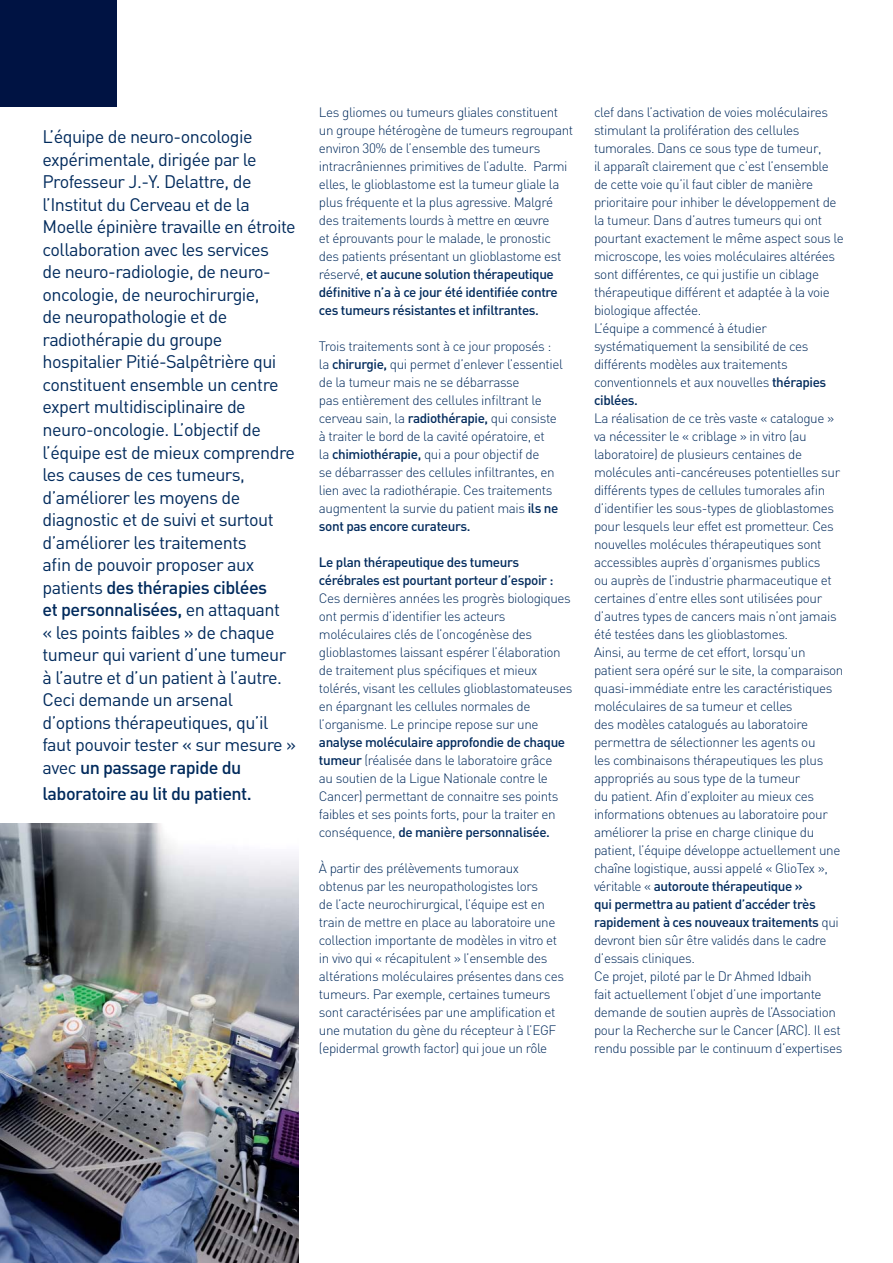
<style>
.page{position:relative;width:893px;height:1263px;background:#fff}
.page>*{position:absolute;margin:0;border:0;box-sizing:border-box;transform-origin:0 0}
.t1{font:18px/22.5px "DIN";letter-spacing:-.03em;color:#002a5c}
.t2{font:500 18px "DIN";letter-spacing:-.03em;color:#002a5c}
.t3{font:300 13.5px/18px "DIN";letter-spacing:-.03em;color:#002a5c}
.t4{font:500 13.5px/18px "DIN";letter-spacing:-.03em;color:#002a5c}
.s1{font-weight:500}
</style>
<div class="page">
<div style="left:0;top:0;width:117px;height:106px;background:#001343"></div>
<img style="left:0;top:824px;width:298px;height:439px">
<p class="t1" style="left:43px;top:128px;width:255px">L’équipe de neuro-oncologie expérimentale, dirigée par le<br>Professeur J.-Y. Delattre, de l’Institut du Cerveau et de la<br>Moelle épinière travaille en étroite collaboration avec les services<br>de neuro-radiologie, de neuro&shy;oncologie, de neurochirurgie,<br>de neuropathologie et de radiothérapie du groupe hospitalier Pitié-Salpêtrière qui constituent ensemble un centre expert multidisciplinaire de neuro-oncologie. L’objectif de l’équipe est de mieux comprendre les causes de ces tumeurs, d’améliorer les moyens de diagnostic et de suivi et surtout d’améliorer les traitements<br>afin de pouvoir proposer aux patients <span class="s1">des thérapies ciblées<br>et personnalisées,</span> en attaquant<br>« les points faibles » de chaque tumeur qui varient d’une tumeur à l’autre et d’un patient à l’autre.<br>Ceci demande un arsenal d’options thérapeutiques, qu’il faut pouvoir tester « sur mesure » avec <span class="s1">un passage rapide du</span></p>
<h1 class="t2" style="left:43px;top:787px;width:211px">laboratoire au lit du patient.</h1>
<p class="t3" style="left:319px;top:105px;width:256px">Les gliomes ou tumeurs gliales constituent un groupe hétérogène de tumeurs regroupant environ 30% de l’ensemble des tumeurs intracrâniennes primitives de l’adulte. Parmi elles, le glioblastome est la tumeur gliale la plus fréquente et la plus agressive. Malgré des traitements lourds à mettre en œuvre<br>et éprouvants pour le malade, le pronostic des patients présentant un glioblastome est réservé, <span class="s1">et aucune solution thérapeutique définitive n’a à ce jour été identifiée contre ces tumeurs résistantes et infiltrantes.</span></p>
<p class="t3" style="left:319px;top:339px;width:246px">Trois traitements sont à ce jour proposés : la <span class="s1">chirurgie,</span> qui permet d’enlever l’essentiel de la tumeur mais ne se débarrasse<br>pas entièrement des cellules infiltrant le cerveau sain, la <span class="s1">radiothérapie,</span> qui consiste à traiter le bord de la cavité opératoire, et<br>la <span class="s1">chimiothérapie,</span> qui a pour objectif de<br>se débarrasser des cellules infiltrantes, en lien avec la radiothérapie. Ces traitements augmentent la survie du patient mais <span class="s1">ils ne sont pas encore curateurs.</span></p>
<p class="t4" style="left:319px;top:555px;width:236px">Le plan thérapeutique des tumeurs cérébrales est pourtant porteur d’espoir :</p>
<p class="t3" style="left:319px;top:591px;width:255px">Ces dernières années les progrès biologiques ont permis d’identifier les acteurs moléculaires clés de l’oncogénèse des glioblastomes laissant espérer l’élaboration de traitement plus spécifiques et mieux tolérés, visant les cellules glioblastomateuses en épargnant les cellules normales de l’organisme. Le principe repose sur une</p>
<p class="t3" style="left:319px;top:735px;width:248px"><span class="s1">analyse moléculaire approfondie de chaque tumeur</span> (réalisée dans le laboratoire grâce au soutien de la Ligue Nationale contre le Cancer) permettant de connaitre ses points faibles et ses points forts, pour la traiter en conséquence, <span class="s1">de manière personnalisée.</span></p>
<p class="t3" style="left:319px;top:861px;width:247px">À partir des prélèvements tumoraux obtenus par les neuropathologistes lors<br>de l’acte neurochirurgical, l’équipe est en train de mettre en place au laboratoire une collection importante de modèles in vitro et in vivo qui « récapitulent » l’ensemble des altérations moléculaires présentes dans ces tumeurs. Par exemple, certaines tumeurs sont caractérisées par une amplification et une mutation du gène du récepteur à l’EGF (epidermal growth factor) qui joue un rôle</p>
<p class="t3" style="left:594px;top:105px;width:251px">clef dans l’activation de voies moléculaires stimulant la prolifération des cellules tumorales. Dans ce sous type de tumeur,<br>il apparaît clairement que c’est l’ensemble de cette voie qu’il faut cibler de manière prioritaire pour inhiber le développement de la tumeur. Dans d’autres tumeurs qui ont pourtant exactement le même aspect sous le microscope, les voies moléculaires altérées sont différentes, ce qui justifie un ciblage thérapeutique différent et adaptée à la voie biologique affectée.<br>L’équipe a commencé à étudier systématiquement la sensibilité de ces différents modèles aux traitements conventionnels et aux nouvelles <span class="s1">thérapies ciblées.</span></p>
<p class="t3" style="left:594px;top:411px;width:251px">La réalisation de ce très vaste « catalogue » va nécessiter le « criblage » in vitro (au laboratoire) de plusieurs centaines de molécules anti-cancéreuses potentielles sur différents types de cellules tumorales afin d’identifier les sous-types de glioblastomes pour lesquels leur effet est prometteur. Ces nouvelles molécules thérapeutiques sont accessibles auprès d’organismes publics<br>ou auprès de l’industrie pharmaceutique et certaines d’entre elles sont utilisées pour d’autres types de cancers mais n’ont jamais été testées dans les glioblastomes.<br>Ainsi, au terme de cet effort, lorsqu’un patient sera opéré sur le site, la comparaison quasi-immédiate entre les caractéristiques moléculaires de sa tumeur et celles<br>des modèles catalogués au laboratoire permettra de sélectionner les agents ou<br>les combinaisons thérapeutiques les plus appropriés au sous type de la tumeur<br>du patient. Afin d’exploiter au mieux ces informations obtenues au laboratoire pour améliorer la prise en charge clinique du patient, l’équipe développe actuellement une chaîne logistique, aussi appelé « GlioTex », véritable « <span class="s1">autoroute thérapeutique »<br>qui permettra au patient d’accéder très rapidement à ces nouveaux traitements</span> qui devront bien sûr être validés dans le cadre d’essais cliniques.<br>Ce projet, piloté par le Dr Ahmed Idbaih<br>fait actuellement l’objet d’une importante demande de soutien auprès de l’Association pour la Recherche sur le Cancer (ARC). Il est rendu possible par le continuum d’expertises</p>
</div>
